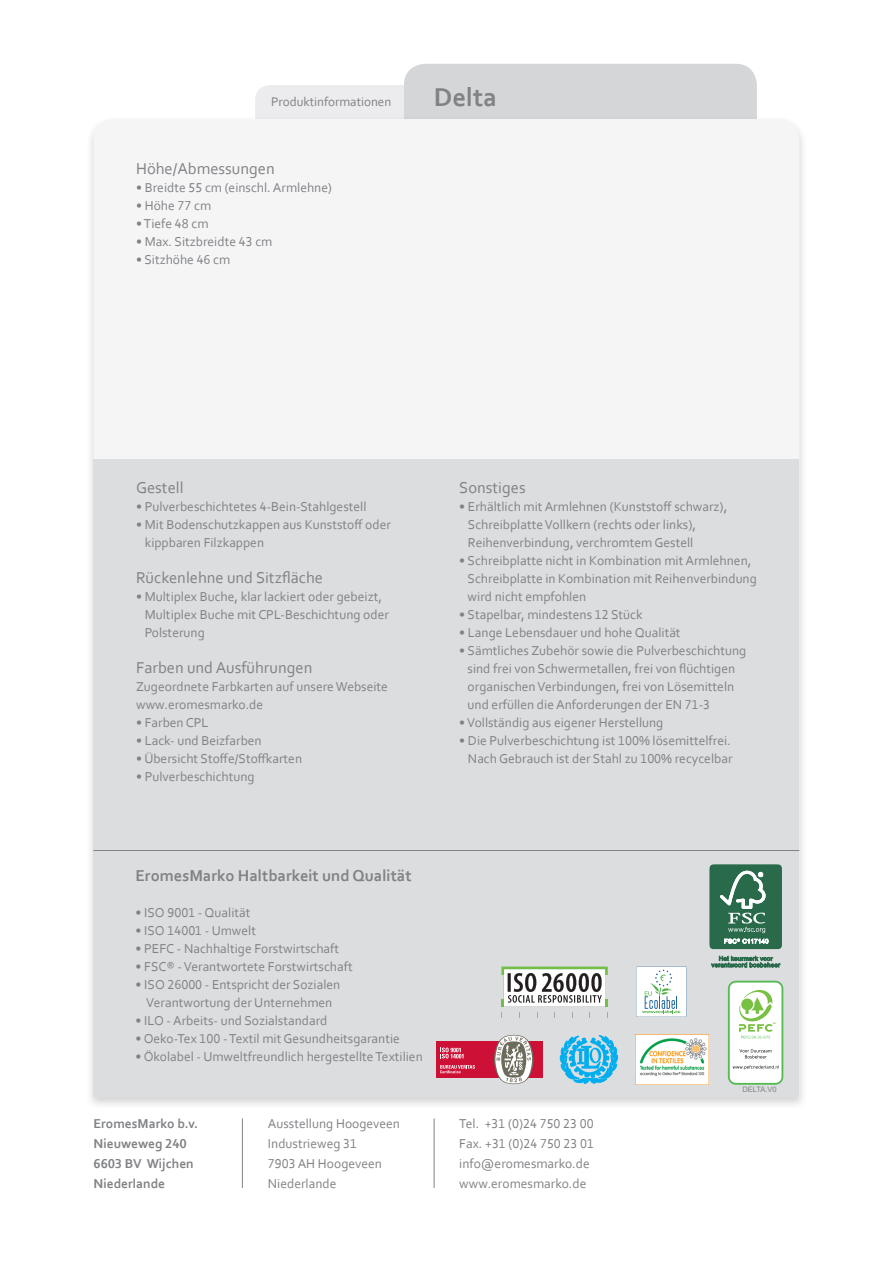
<style>
.page{position:relative;width:893px;height:1263px;background:#fff}
.page>*{position:absolute;margin:0;border:0;box-sizing:border-box;transform-origin:0 0}
.kop{font:700 27px "Corbel";color:#808285}
.tussenkopje{font:16.5px "Corbel";color:#808285}
.t1{font:700 16.5px "Corbel";color:#808285}
.body_LL{font:16.5px "Corbel";color:#808285}
.body_LL-2{font:13.5px/18px "Corbel";color:#808285}
.body_met_bullit{font:13.5px "Corbel";color:#808285}
.t2{font:700 13.5px/19.8px "Corbel";color:#808285}
.t3{font:13.2px "Corbel";letter-spacing:-.005em;color:#808285}
.t4{font:7.5px "Arial";color:#808285}
</style>
<div class="page">
<svg style="left:255px;top:64px;width:502px;height:51px;background:#dedfe0"></svg>
<div style="left:85px;top:115px;width:723px;height:995px;background:#231f20;opacity:.2"></div>
<div style="left:94px;top:119px;width:705px;height:340px;background:#f5f5f6"></div>
<div style="left:94px;top:459px;width:705px;height:638px;background:#dcdddf"></div>
<hr style="left:94px;top:850px;width:705px;height:1px;background:#808285">
<hr style="left:242px;top:1118px;width:1px;height:70px;background:#808285">
<hr style="left:434px;top:1118px;width:1px;height:70px;background:#808285">
<svg style="left:636px;top:966px;width:50px;height:51px;background:#e3eeed"></svg>
<div style="left:710px;top:864px;width:72px;height:85px;background:#286a4a;border-radius:4px"></div>
<div style="left:710px;top:865px;width:71px;height:84px;border:1px solid #286a4a;border-radius:5px"></div>
<svg style="left:720px;top:871px;width:46px;height:62px"></svg>
<svg style="left:724px;top:939px;width:44px;height:5px"></svg>
<svg style="left:711px;top:956px;width:69px;height:11px"></svg>
<img style="left:635px;top:1034px;width:73px;height:51px">
<svg style="left:728px;top:981px;width:55px;height:104px"></svg>
<div style="left:730px;top:982px;width:51px;height:101px;background:#fff;border-radius:6px"></div>
<svg style="left:739px;top:990px;width:36px;height:49px"></svg>
<svg style="left:739px;top:1049px;width:33px;height:9px"></svg>
<svg style="left:733px;top:1065px;width:46px;height:4px"></svg>
<div style="left:436px;top:1041px;width:106px;height:37px;background:#cd1136"></div>
<svg style="left:440px;top:1047px;width:24px;height:11px"></svg>
<svg style="left:440px;top:1065px;width:35px;height:8px"></svg>
<svg style="left:494px;top:1035px;width:40px;height:49px"></svg>
<svg style="left:560px;top:1035px;width:58px;height:48px"></svg>
<svg style="left:501px;top:966px;width:107px;height:41px;background:#b9bfb5"></svg>
<p class="t3" style="left:271px;top:94px;width:122px">Produktinformationen</p>
<p class="body_LL" style="left:136px;top:158px;width:140px">Höhe/Abmessungen</p>
<p class="body_LL-2" style="left:136px;top:178px;width:197px">• Breidte 55 cm (einschl. Armlehne)</p>
<p class="body_LL-2" style="left:136px;top:196px;width:77px">• Höhe 77 cm</p>
<p class="body_LL-2" style="left:136px;top:214px;width:74px">• Tiefe 48 cm</p>
<p class="body_LL-2" style="left:136px;top:232px;width:138px">• Max. Sitzbreidte 43 cm</p>
<p class="body_LL-2" style="left:136px;top:250px;width:96px">• Sitzhöhe 46 cm</p>
<p class="kop" style="left:434px;top:81px;width:65px">Delta</p>
<p class="tussenkopje" style="left:136px;top:477px;width:49px">Gestell</p>
<p class="body_LL-2" style="left:136px;top:497px;width:232px">• Pulverbeschichtetes 4-Bein-Stahlgestell</p>
<p class="body_LL-2" style="left:145px;top:515px;width:248px;text-indent:-9px">• Mit Bodenschutzkappen aus Kunststoff oder kippbaren Filzkappen</p>
<p class="tussenkopje" style="left:136px;top:567px;width:189px">Rückenlehne und Sitzfläche</p>
<p class="body_LL-2" style="left:145px;top:587px;width:246px;text-indent:-9px">• Multiplex Buche, klar lackiert oder gebeizt,<br>Multiplex Buche mit CPL-Beschichtung oder<br>Polsterung</p>
<p class="tussenkopje" style="left:136px;top:657px;width:178px">Farben und Ausführungen</p>
<p class="body_met_bullit" style="left:136px;top:678px;width:253px">Zugeordnete Farbkarten auf unsere Webseite</p>
<p class="body_met_bullit" style="left:136px;top:696px;width:129px">www.eromesmarko.de</p>
<p class="body_met_bullit" style="left:136px;top:714px;width:74px">• Farben CPL</p>
<p class="body_met_bullit" style="left:136px;top:732px;width:127px">• Lack- und Beizfarben</p>
<p class="body_met_bullit" style="left:136px;top:750px;width:168px">• Übersicht Stoffe/Stoffkarten</p>
<p class="body_met_bullit" style="left:136px;top:768px;width:120px">• Pulverbeschichtung</p>
<p class="t1" style="left:136px;top:865px;width:278px">EromesMarko Haltbarkeit und Qualität</p>
<p class="body_LL-2" style="left:136px;top:903px;width:116px">• ISO 9001 - Qualität</p>
<p class="body_LL-2" style="left:136px;top:921px;width:122px">• ISO 14001 - Umwelt</p>
<p class="body_LL-2" style="left:136px;top:939px;width:205px">• PEFC - Nachhaltige Forstwirtschaft</p>
<p class="body_LL-2" style="left:136px;top:957px;width:219px">• FSC® - Verantwortete Forstwirtschaft</p>
<p class="body_LL-2" style="left:136px;top:975px;width:206px;text-align:center">• ISO 26000 - Entspricht der Sozialen<br>Verantwortung der Unternehmen</p>
<p class="body_LL-2" style="left:136px;top:1011px;width:193px">• ILO - Arbeits- und Sozialstandard</p>
<p class="body_LL-2" style="left:136px;top:1029px;width:266px">• Oeko-Tex 100 - Textil mit Gesundheitsgarantie</p>
<p class="body_LL-2" style="left:136px;top:1047px;width:289px">• Ökolabel - Umweltfreundlich hergestellte Textilien</p>
<p class="tussenkopje" style="left:459px;top:477px;width:68px">Sonstiges</p>
<p class="body_LL-2" style="left:468px;top:497px;width:261px;text-indent:-9px">• Erhältlich mit Armlehnen (Kunststoff schwarz),<br>Schreibplatte Vollkern (rechts oder links),<br>Reihenverbindung, verchromtem Gestell</p>
<p class="body_LL-2" style="left:468px;top:551px;width:291px;text-indent:-8px">• Schreibplatte nicht in Kombination mit Armlehnen,<br>Schreibplatte in Kombination mit Reihenverbindung wird nicht empfohlen</p>
<p class="body_LL-2" style="left:459px;top:605px;width:185px">• Stapelbar, mindestens 12 Stück</p>
<p class="body_LL-2" style="left:459px;top:623px;width:223px">• Lange Lebensdauer und hohe Qualität</p>
<p class="body_LL-2" style="left:468px;top:641px;width:280px;text-indent:-8px">• Sämtliches Zubehör sowie die Pulverbeschichtung sind frei von Schwermetallen, frei von flüchtigen organischen Verbindungen, frei von Lösemitteln und erfüllen die Anforderungen der EN 71-3</p>
<p class="body_LL-2" style="left:459px;top:713px;width:206px">• Vollständig aus eigener Herstellung</p>
<p class="body_LL-2" style="left:459px;top:731px;width:275px;text-align:right">• Die Pulverbeschichtung ist 100% lösemittelfrei.<br>Nach Gebrauch ist der Stahl zu 100% recycelbar</p>
<p class="t4" style="left:742px;top:1084px;width:36px">DELTA.V0</p>
<p class="t2" style="left:94px;top:1114px;width:106px">EromesMarko b.v.<br>Nieuweweg 240<br>6603 BV Wijchen<br>Niederlande</p>
<p class="body_LL-2" style="left:459px;top:1114px;width:136px;line-height:19.8px">Tel. +31 (0)24 750 23 00<br>Fax. +31 (0)24 750 23 01 info@eromesmarko.de www.eromesmarko.de</p>
<p class="body_LL-2" style="left:268px;top:1114px;width:134px;line-height:19.8px">Ausstellung Hoogeveen<br>Industrieweg 31<br>7903 AH Hoogeveen<br>Niederlande</p>
</div>
